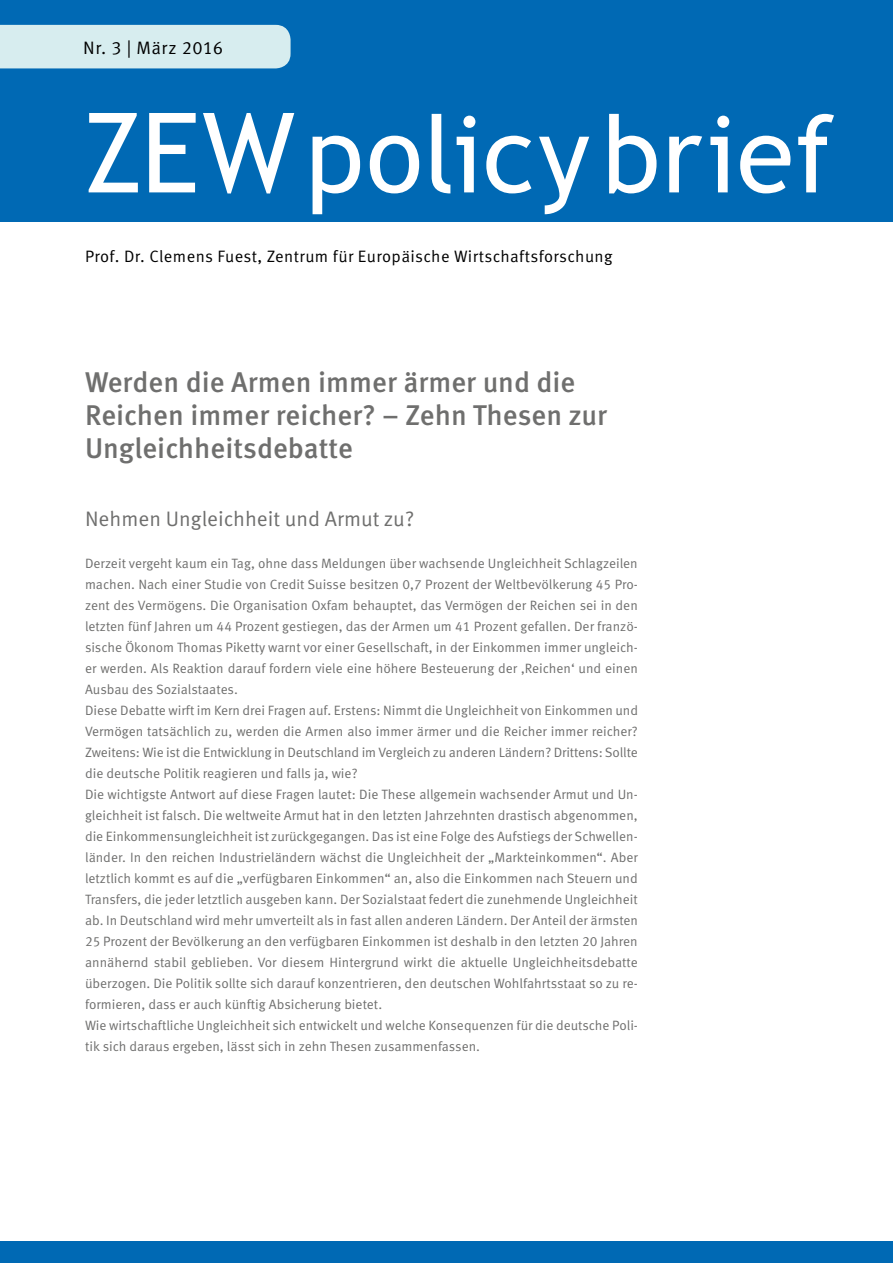
<style>
.page{position:relative;width:893px;height:1263px;background:#fff}
.page>*{position:absolute;margin:0;border:0;box-sizing:border-box;transform-origin:0 0}
.t1{font:106.5px "Trebuchet MS";letter-spacing:.015em;color:#fff}
.t2{font:500 28.5px/33px "Meta Pro";color:#6f6f6e}
.t3{font:21px "Meta Pro";color:#6f6f6e}
.t4{font:18px "Meta Pro";letter-spacing:.02em;color:#000}
.t5{font:16.5px "Meta Pro";letter-spacing:.025em;color:#000}
.t6{font:13.5px/21px "Meta Pro";color:#6f6f6e}
.s1{font-size:111px}
</style>
<div class="page">
<div style="left:0;top:0;width:893px;height:221px;background:#0069b4"></div>
<div style="left:0;top:25px;width:291px;height:43px;background:#d7edef"></div>
<div style="left:0;top:1242px;width:893px;height:21px;background:#0069b4"></div>
<h3 class="t4" style="left:83px;top:36px;width:141px">Nr. 3 | März 2016</h3>
<h1 class="t1" style="left:83px;top:92px;width:752px"><span class="s1">ZEW</span>policybrief</h1>
<p class="t5" style="left:85px;top:246px;width:529px">Prof. Dr. Clemens Fuest, Zentrum für Europäische Wirtschaftsforschung</p>
<h2 class="t2" style="left:85px;top:367px;width:524px">Werden die Armen immer ärmer und die<br>Reichen immer reicher? – Zehn Thesen zur<br>Ungleichheitsdebatte</h2>
<h3 class="t3" style="left:85px;top:505px;width:331px">Nehmen Ungleichheit und Armut zu?</h3>
<p class="t6" style="left:85px;top:553px;width:555px">Derzeit vergeht kaum ein Tag, ohne dass Meldungen über wachsende Ungleichheit Schlagzeilen machen. Nach einer Studie von Credit Suisse besitzen 0,7 Prozent der Weltbevölkerung 45 Pro&shy;zent des Vermögens. Die Organisation Oxfam behauptet, das Vermögen der Reichen sei in den letzten fünf Jahren um 44 Prozent gestiegen, das der Armen um 41 Prozent gefallen. Der franzö&shy;sische Ökonom Thomas Piketty warnt vor einer Gesellschaft, in der Einkommen immer ungleich&shy;er werden. Als Reaktion darauf fordern viele eine höhere Besteuerung der ‚Reichen‘ und einen Ausbau des Sozialstaates.<br>Diese Debatte wirft im Kern drei Fragen auf. Erstens: Nimmt die Ungleichheit von Einkommen und Vermögen tatsächlich zu, werden die Armen also immer ärmer und die Reicher immer reicher?<br>Zweitens: Wie ist die Entwicklung in Deutschland im Vergleich zu anderen Ländern? Drittens: Sollte die deutsche Politik reagieren und falls ja, wie?<br>Die wichtigste Antwort auf diese Fragen lautet: Die These allgemein wachsender Armut und Un&shy;gleichheit ist falsch. Die weltweite Armut hat in den letzten Jahrzehnten drastisch abgenommen, die Einkommensungleichheit ist zurückgegangen. Das ist eine Folge des Aufstiegs der Schwellen&shy;länder. In den reichen Industrieländern wächst die Ungleichheit der „Markteinkommen“. Aber letztlich kommt es auf die „verfügbaren Einkommen“ an, also die Einkommen nach Steuern und Transfers, die jeder letztlich ausgeben kann. Der Sozialstaat federt die zunehmende Ungleichheit ab. In Deutschland wird mehr umverteilt als in fast allen anderen Ländern. Der Anteil der ärmsten 25 Prozent der Bevölkerung an den verfügbaren Einkommen ist deshalb in den letzten 20 Jahren annähernd stabil geblieben. Vor diesem Hintergrund wirkt die aktuelle Ungleichheitsdebatte überzogen. Die Politik sollte sich darauf konzentrieren, den deutschen Wohlfahrtsstaat so zu re&shy;formieren, dass er auch künftig Absicherung bietet.<br>Wie wirtschaftliche Ungleichheit sich entwickelt und welche Konsequenzen für die deutsche Poli&shy;tik sich daraus ergeben, lässt sich in zehn Thesen zusammenfassen.</p>
</div>
